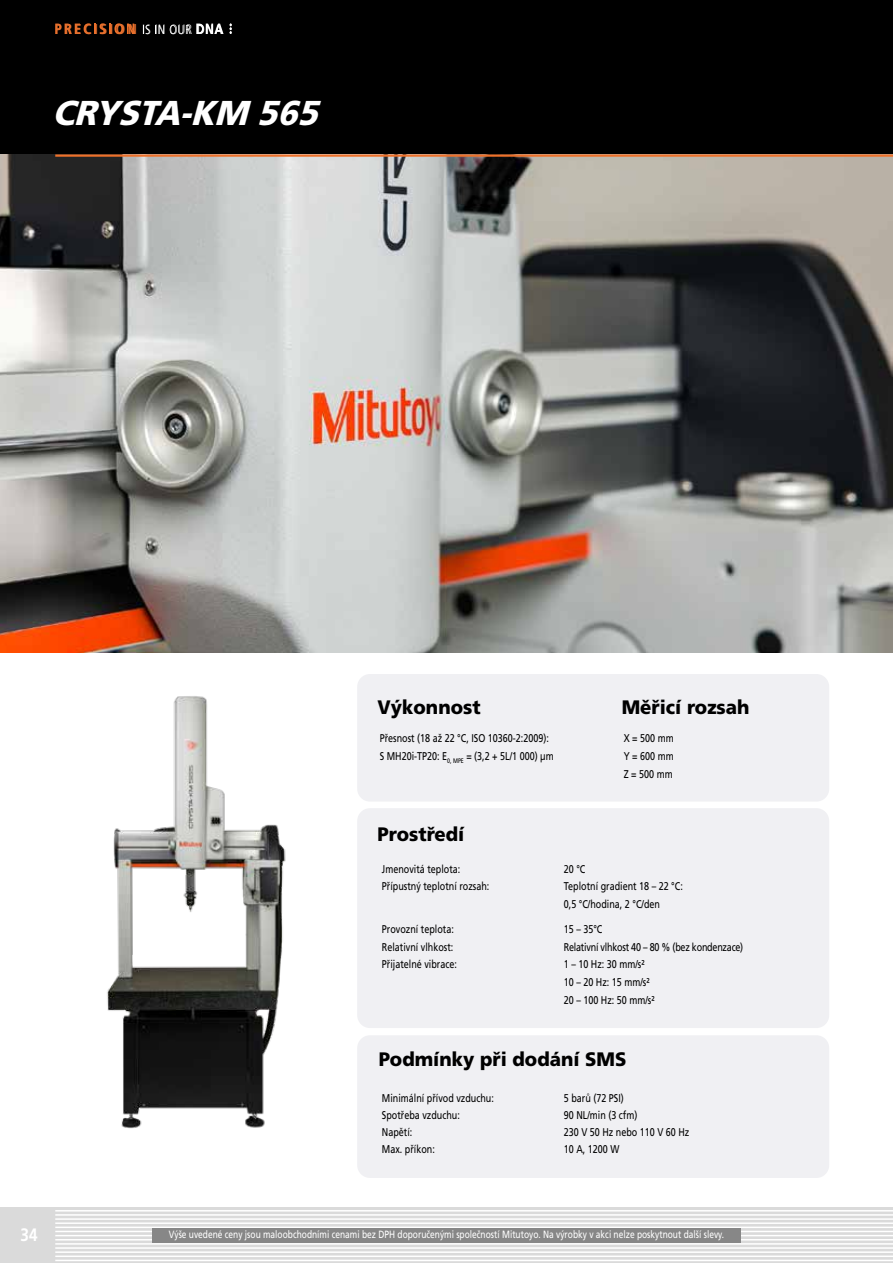
<style>
.page{position:relative;width:893px;height:1263px;background:#fff}
.page>*{position:absolute;margin:0;border:0;box-sizing:border-box;transform-origin:0 0}
.t1{font:italic 900 34.5px "Mitutoyo Frutiger";color:#fff}
.t2{font:900 19.5px "Mitutoyo Frutiger";color:#000}
.t3{font:700 18px "Mitutoyo Frutiger";color:#fff}
.t4{font:700 14.25px "Mitutoyo Frutiger";letter-spacing:.19em;color:#e46f2e}
.t5{font:11.25px/18px "Mitutoyo Frutiger";color:#000}
.t6{font:11.25px "Mitutoyo Frutiger";letter-spacing:-.02em;color:#000}
.t7{font:10.5px "Mitutoyo Frutiger";color:#fff}
.s1{font-weight:300;font-size:13.5px;color:#fff}
.s2{font-size:13.5px;color:#fff}
</style>
<div class="page">
<div style="left:0;top:1208px;width:55px;height:55px;background:#dadada"></div>
<div style="left:55px;top:1208px;width:838px;height:55px;background:#dadada"></div>
<hr style="left:55px;top:1210px;width:838px;height:1px;background:#fff">
<hr style="left:55px;top:1214px;width:838px;height:2px;background:#fff">
<hr style="left:55px;top:1218px;width:838px;height:2px;background:#fff">
<hr style="left:55px;top:1222px;width:838px;height:2px;background:#fff">
<hr style="left:55px;top:1226px;width:838px;height:2px;background:#fff">
<hr style="left:55px;top:1231px;width:838px;height:1px;background:#fff">
<hr style="left:55px;top:1235px;width:838px;height:1px;background:#fff">
<hr style="left:55px;top:1239px;width:838px;height:1px;background:#fff">
<hr style="left:55px;top:1243px;width:838px;height:1px;background:#fff">
<hr style="left:55px;top:1247px;width:838px;height:2px;background:#fff">
<hr style="left:55px;top:1251px;width:838px;height:2px;background:#fff">
<hr style="left:55px;top:1255px;width:838px;height:2px;background:#fff">
<hr style="left:55px;top:1260px;width:838px;height:1px;background:#fff">
<div style="left:152px;top:1228px;width:589px;height:14px;background:#878787"></div>
<div style="left:0;top:0;width:893px;height:155px;background:#000"></div>
<img style="left:0;top:155px;width:893px;height:497px">
<img style="left:107px;top:696px;width:179px;height:433px">
<hr style="left:55px;top:154px;width:838px;height:3px;background:#ee712a">
<div style="left:357px;top:674px;width:472px;height:127px;background:#f0f0f3;border-radius:13px"></div>
<div style="left:357px;top:808px;width:472px;height:220px;background:#f0f0f3;border-radius:13px"></div>
<div style="left:357px;top:1035px;width:472px;height:143px;background:#f0f0f3;border-radius:13px"></div>
<svg style="left:55px;top:23px;width:79px;height:11px"></svg>
<svg style="left:143px;top:25px;width:21px;height:9px"></svg>
<svg style="left:170px;top:25px;width:20px;height:9px"></svg>
<svg style="left:196px;top:24px;width:28px;height:10px"></svg>
<svg style="left:230px;top:24px;width:2px;height:10px"></svg>
<p class="t4" style="left:55px;top:21px;width:169px">PRECISION <span class="s1">IS IN OUR</span> <span class="s2">DNA</span></p>
<h1 class="t1" style="left:52px;top:92px;width:278px">CRYSTA-KM 565</h1>
<h2 class="t2" style="left:378px;top:696px;width:104px">Výkonnost</h2>
<p class="t5" style="left:380px;top:729px;width:175px">Přesnost (18 až 22 °C, ISO 10360-2:2009):<br>S MH20i-TP20: E<sub>0,</sub> <sub>MPE</sub> = (3,2 + 5L/1 000) µm</p>
<h2 class="t2" style="left:622px;top:696px;width:129px">Měřicí rozsah</h2>
<p class="t5" style="left:624px;top:729px;width:51px;text-align:justify">X = 500 mm Y = 600 mm Z = 500 mm</p>
<h2 class="t2" style="left:378px;top:822px;width:88px">Prostředí</h2>
<p class="t5" style="left:382px;top:860px;width:80px">Jmenovitá teplota:</p>
<p class="t5" style="left:564px;top:860px;width:23px">20 °C</p>
<p class="t5" style="left:382px;top:877px;width:109px">Přípustný teplotní rozsah:</p>
<p class="t5" style="left:564px;top:877px;width:120px">Teplotní gradient 18 – 22 °C:<br>0,5 °C/hodina, 2 °C/den</p>
<p class="t5" style="left:382px;top:920px;width:74px">Provozní teplota:</p>
<p class="t5" style="left:564px;top:920px;width:40px">15 – 35°C</p>
<p class="t5" style="left:382px;top:938px;width:73px">Relativní vlhkost:</p>
<p class="t6" style="left:564px;top:940px;width:181px">Relativní vlhkost 40 – 80 % (bez kondenzace)</p>
<p class="t5" style="left:382px;top:955px;width:77px">Přijatelné vibrace:</p>
<p class="t5" style="left:564px;top:955px;width:92px">1 – 10 Hz: 30 mm/s²<br>10 – 20 Hz: 15 mm/s²<br>20 – 100 Hz: 50 mm/s²</p>
<h2 class="t2" style="left:379px;top:1047px;width:249px">Podmínky při dodání SMS</h2>
<p class="t5" style="left:382px;top:1088px;width:113px">Minimální přívod vzduchu:</p>
<p class="t5" style="left:564px;top:1088px;width:62px">5 barů (72 PSI)</p>
<p class="t5" style="left:382px;top:1106px;width:80px">Spotřeba vzduchu:</p>
<p class="t5" style="left:564px;top:1106px;width:75px">90 NL/min (3 cfm)</p>
<p class="t5" style="left:382px;top:1123px;width:32px">Napětí:</p>
<p class="t5" style="left:564px;top:1123px;width:127px">230 V 50 Hz nebo 110 V 60 Hz</p>
<p class="t5" style="left:382px;top:1140px;width:54px">Max. příkon:</p>
<p class="t5" style="left:564px;top:1140px;width:57px">10 A, 1200 W</p>
<h3 class="t3" style="left:21px;top:1224px;width:19px">34</h3>
<p class="t7" style="left:169px;top:1228px;width:557px">Výše uvedené ceny jsou maloobchodními cenami bez DPH doporučenými společností Mitutoyo. Na výrobky v akci nelze poskytnout další slevy.</p>
</div>
